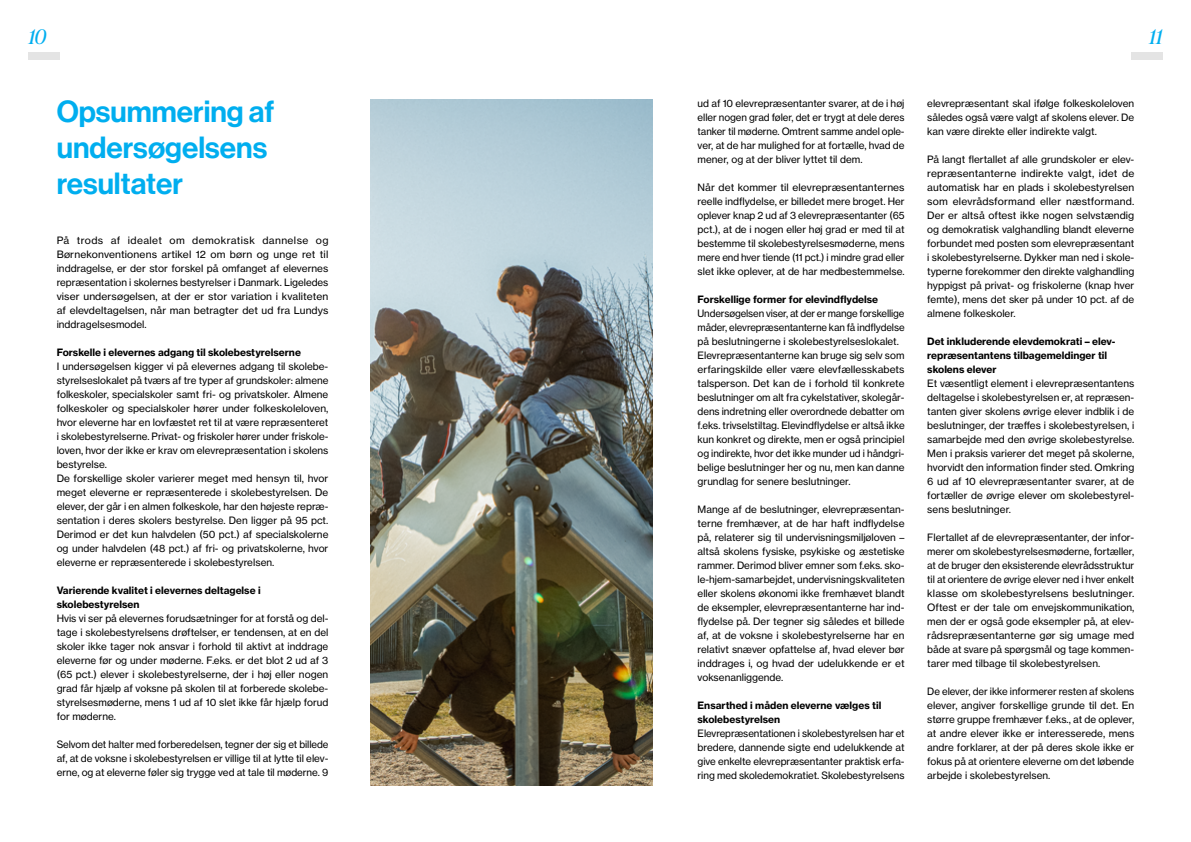
<style>
.page{position:relative;width:1191px;height:842px;background:#fff}
.page>*{position:absolute;margin:0;border:0;box-sizing:border-box;transform-origin:0 0}
.t1{font:30px/36px "N Haas Grotesk DS Pro 65 Md";color:#00aeef}
.t2{font:italic 20px "Ivy Presto Headline";color:#00aeef}
.t3{font:10px/14px "N Haas Grotesk TX Pro 55 Rg";color:#000;text-align:justify}
.t4{font:10px/14px "N Haas Grotesk TX Pro 75 Bd";color:#000}
</style>
<div class="page">
<img style="left:370px;top:99px;width:282px;height:686px">
<div style="left:1130px;top:52px;width:32px;height:8px;background:#e4e4e4"></div>
<div style="left:28px;top:52px;width:32px;height:8px;background:#e4e4e4"></div>
<h2 class="t2" style="left:28px;top:22px;width:20px">10</h2>
<h2 class="t2" style="left:1149px;top:22px;width:15px">11</h2>
<h1 class="t1" style="left:57px;top:94px;width:219px">Opsummering af undersøgelsens resultater</h1>
<p class="t3" style="left:57px;top:234px;width:273px">På trods af idealet om demokratisk dannelse og Børnekonventionens artikel 12 om børn og unge ret til inddragelse, er der stor forskel på omfanget af elevernes repræsentation i skolernes bestyrelser i Danmark. Ligeledes viser undersøgelsen, at der er stor variation i kvaliteten af elevdeltagelsen, når man betragter det ud fra Lundys inddragelsesmodel.</p>
<p class="t4" style="left:57px;top:346px;width:246px">Forskelle i elevernes adgang til skolebestyrelserne</p>
<p class="t3" style="left:57px;top:360px;width:273px;text-align:left">I undersøgelsen kigger vi på elevernes adgang til skolebe&shy;styrelseslokalet på tværs af tre typer af grundskoler: almene folkeskoler, specialskoler samt fri- og privatskoler. Almene folkeskoler og specialskoler hører under folkeskoleloven, hvor eleverne har en lovfæstet ret til at være repræsenteret i skolebestyrelserne. Privat- og friskoler hører under friskole&shy;loven, hvor der ikke er krav om elevrepræsentation i skolens bestyrelse.<br>De forskellige skoler varierer meget med hensyn til, hvor meget eleverne er repræsenterede i skolebestyrelsen. De elever, der går i en almen folkeskole, har den højeste repræ&shy;sentation i deres skolers bestyrelse. Den ligger på 95 pct.<br>Derimod er det kun halvdelen (50 pct.) af specialskolerne og under halvdelen (48 pct.) af fri- og privatskolerne, hvor eleverne er repræsenterede i skolebestyrelsen.</p>
<p class="t4" style="left:57px;top:584px;width:205px">Varierende kvalitet i elevernes deltagelse i skolebestyrelsen</p>
<p class="t3" style="left:57px;top:612px;width:273px">Hvis vi ser på elevernes forudsætninger for at forstå og del&shy;tage i skolebestyrelsens drøftelser, er tendensen, at en del skoler ikke tager nok ansvar i forhold til aktivt at inddrage eleverne før og under møderne. F.eks. er det blot 2 ud af 3 (65 pct.) elever i skolebestyrelserne, der i høj eller nogen grad får hjælp af voksne på skolen til at forberede skolebe&shy;styrelsesmøderne, mens 1 ud af 10 slet ikke får hjælp forud for møderne.</p>
<p class="t3" style="left:57px;top:738px;width:273px">Selvom det halter med forberedelsen, tegner der sig et billede af, at de voksne i skolebestyrelsen er villige til at lytte til elev&shy;erne, og at eleverne føler sig trygge ved at tale til møderne. 9</p>
<p class="t3" style="left:697px;top:96px;width:208px">ud af 10 elevrepræsentanter svarer, at de i høj eller nogen grad føler, det er trygt at dele deres tanker til møderne. Omtrent samme andel ople&shy;ver, at de har mulighed for at fortælle, hvad de mener, og at der bliver lyttet til dem.</p>
<p class="t3" style="left:697px;top:180px;width:209px">Når det kommer til elevrepræsentanternes reelle indflydelse, er billedet mere broget. Her oplever knap 2 ud af 3 elevrepræsentanter (65 pct.), at de i nogen eller høj grad er med til at bestemme til skolebestyrelsesmøderne, mens mere end hver tiende (11 pct.) i mindre grad eller slet ikke oplever, at de har medbestemmelse.</p>
<p class="t4" style="left:697px;top:292px;width:182px">Forskellige former for elevindflydelse</p>
<p class="t3" style="left:697px;top:306px;width:209px;text-align:left">Undersøgelsen viser, at der er mange forskellige måder, elevrepræsentanterne kan få indflydelse på beslutningerne i skolebestyrelseslokalet.<br>Elevrepræsentanterne kan bruge sig selv som erfaringskilde eller være elevfællesskabets talsperson. Det kan de i forhold til konkrete beslutninger om alt fra cykelstativer, skolegår&shy;dens indretning eller overordnede debatter om f.eks. trivselstiltag. Elevindflydelse er altså ikke kun konkret og direkte, men er også principiel og indirekte, hvor det ikke munder ud i håndgri&shy;belige beslutninger her og nu, men kan danne grundlag for senere beslutninger.</p>
<p class="t3" style="left:697px;top:502px;width:209px">Mange af de beslutninger, elevrepræsentan&shy;terne fremhæver, at de har haft indflydelse på, relaterer sig til undervisningsmiljøloven – altså skolens fysiske, psykiske og æstetiske rammer. Derimod bliver emner som f.eks. sko&shy;le-hjem-samarbejdet, undervisningskvaliteten eller skolens økonomi ikke fremhævet blandt de eksempler, elevrepræsentanterne har ind&shy;flydelse på. Der tegner sig således et billede af, at de voksne i skolebestyrelserne har en relativt snæver opfattelse af, hvad elever bør inddrages i, og hvad der udelukkende er et voksenanliggende.</p>
<p class="t4" style="left:697px;top:698px;width:185px">Ensarthed i måden eleverne vælges til skolebestyrelsen</p>
<p class="t3" style="left:697px;top:726px;width:209px">Elevrepræsentationen i skolebestyrelsen har et bredere, dannende sigte end udelukkende at give enkelte elevrepræsentanter praktisk erfa&shy;ring med skoledemokratiet. Skolebestyrelsens</p>
<p class="t3" style="left:927px;top:96px;width:208px">elevrepræsentant skal ifølge folkeskoleloven således også være valgt af skolens elever. De kan være direkte eller indirekte valgt.</p>
<p class="t3" style="left:927px;top:152px;width:208px">På langt flertallet af alle grundskoler er elev&shy;repræsentanterne indirekte valgt, idet de automatisk har en plads i skolebestyrelsen som elevrådsformand eller næstformand.<br>Der er altså oftest ikke nogen selvstændig og demokratisk valghandling blandt eleverne forbundet med posten som elevrepræsentant i skolebestyrelserne. Dykker man ned i skole&shy;typerne forekommer den direkte valghandling hyppigst på privat- og friskolerne (knap hver femte), mens det sker på under 10 pct. af de almene folkeskoler.</p>
<p class="t4" style="left:927px;top:334px;width:190px">Det inkluderende elevdemokrati – elev&shy;repræsentantens tilbagemeldinger til skolens elever</p>
<p class="t3" style="left:927px;top:376px;width:208px">Et væsentligt element i elevrepræsentantens deltagelse i skolebestyrelsen er, at repræsen&shy;tanten giver skolens øvrige elever indblik i de beslutninger, der træffes i skolebestyrelsen, i samarbejde med den øvrige skolebestyrelse.<br>Men i praksis varierer det meget på skolerne, hvorvidt den information finder sted. Omkring 6 ud af 10 elevrepræsentanter svarer, at de fortæller de øvrige elever om skolebestyrel&shy;sens beslutninger.</p>
<p class="t3" style="left:927px;top:530px;width:209px">Flertallet af de elevrepræsentanter, der infor&shy;merer om skolebestyrelsesmøderne, fortæller, at de bruger den eksisterende elevrådsstruktur til at orientere de øvrige elever ned i hver enkelt klasse om skolebestyrelsens beslutninger.<br>Oftest er der tale om envejskommunikation, men der er også gode eksempler på, at elev&shy;rådsrepræsentanterne gør sig umage med både at svare på spørgsmål og tage kommen&shy;tarer med tilbage til skolebestyrelsen.</p>
<p class="t3" style="left:927px;top:684px;width:209px">De elever, der ikke informerer resten af skolens elever, angiver forskellige grunde til det. En større gruppe fremhæver f.eks., at de oplever, at andre elever ikke er interesserede, mens andre forklarer, at der på deres skole ikke er fokus på at orientere eleverne om det løbende arbejde i skolebestyrelsen.</p>
</div>
